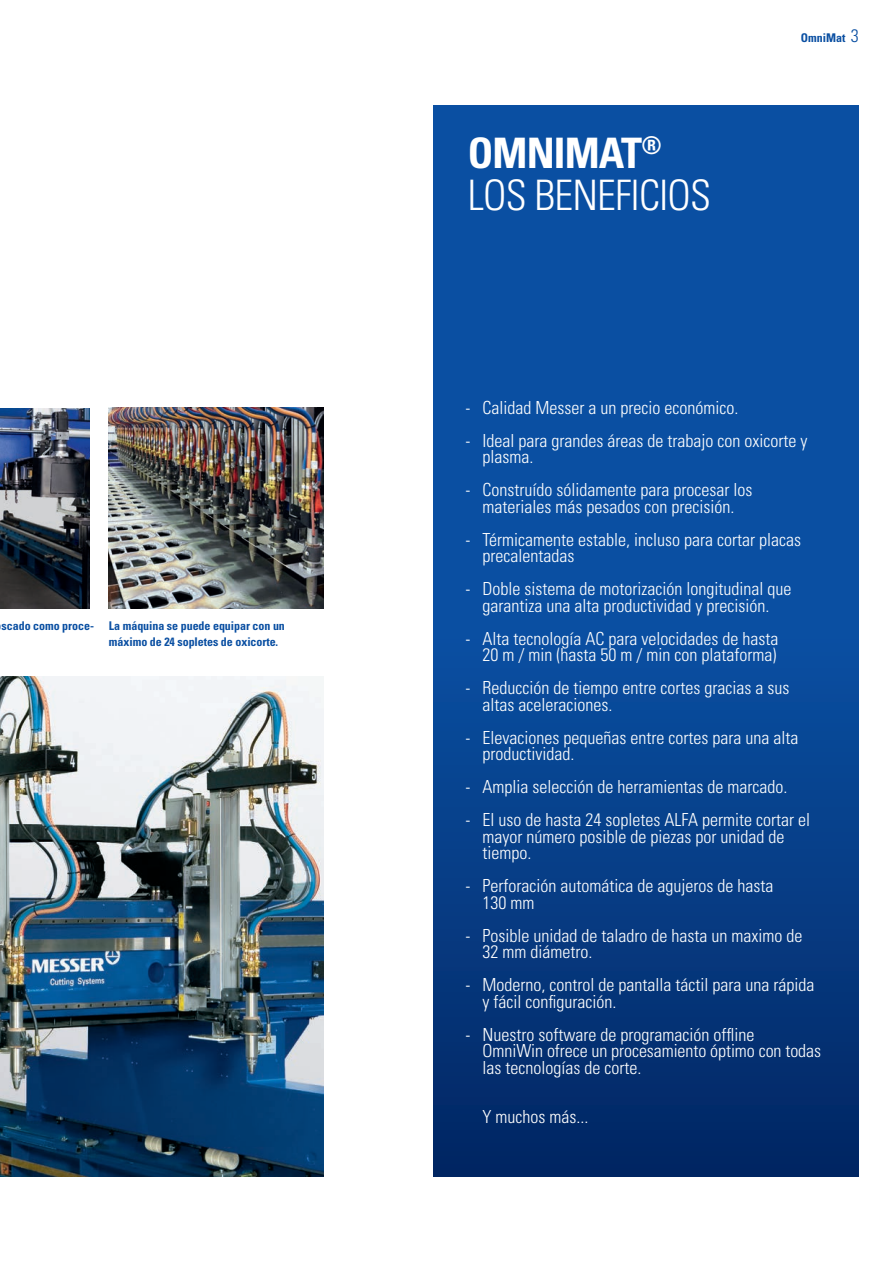
<style>
.page{position:relative;width:893px;height:1263px;background:#fff}
.page>*{position:absolute;margin:0;border:0;box-sizing:border-box;transform-origin:0 0}
.t1{font:300 condensed 42px/42px "Univers LT Std";letter-spacing:-.02em;color:#fff}
.t2{font:300 condensed 18px/16.5px "Univers LT Std";color:#fff}
.t3{font:700 condensed 12px/16.5px "Univers LT Std";letter-spacing:-.005em;color:#0a4fa2}
.s1{font-weight:700}
.s2{font-weight:300;font-size:18px}
</style>
<div class="page">
<img style="left:0;top:676px;width:323px;height:500px">
<img style="left:109px;top:408px;width:214px;height:200px">
<img style="left:0;top:408px;width:90px;height:200px">
<svg style="left:434px;top:105px;width:425px;height:1071px;background:#074492"></svg>
<p class="t3" style="left:109px;top:617px;width:177px;text-indent:-107px">scado como proce- La máquina se puede equipar con un máximo de 24 sopletes de oxicorte.</p>
<h1 class="t1" style="left:468px;top:132px;width:245px"><span class="s1">OMNIMAT</span><sup>®<br></sup>LOS BENEFICIOS</h1>
<p class="t3" style="left:801px;top:29px;width:59px">OmniMat <span class="s2">3</span></p>
<p class="t2" style="left:466px;top:399px;width:274px">- Calidad Messer a un precio económico.</p>
<p class="t2" style="left:483px;top:432px;width:326px;text-indent:-17px">- Ideal para grandes áreas de trabajo con oxicorte y plasma.</p>
<p class="t2" style="left:466px;top:482px;width:288px;text-align:center">- Construído sólidamente para procesar los materiales más pesados con precisión.</p>
<p class="t2" style="left:483px;top:531px;width:320px;text-indent:-17px">- Térmicamente estable, incluso para cortar placas precalentadas</p>
<p class="t2" style="left:466px;top:581px;width:327px;text-align:center">- Doble sistema de motorización longitudinal que garantiza una alta productividad y precisión.</p>
<p class="t2" style="left:466px;top:630px;width:314px;text-align:right">- Alta tecnología AC para velocidades de hasta<br>20 m / min (hasta 50 m / min con plataforma)</p>
<p class="t2" style="left:483px;top:680px;width:308px;text-indent:-17px">- Reducción de tiempo entre cortes gracias a sus altas aceleraciones.</p>
<p class="t2" style="left:483px;top:729px;width:317px;text-indent:-17px">- Elevaciones pequeñas entre cortes para una alta productividad.</p>
<p class="t2" style="left:466px;top:779px;width:323px">- Amplia selección de herramientas de marcado.</p>
<p class="t2" style="left:483px;top:812px;width:329px;text-indent:-17px">- El uso de hasta 24 sopletes ALFA permite cortar el mayor número posible de piezas por unidad de tiempo.</p>
<p class="t2" style="left:483px;top:878px;width:292px;text-indent:-17px">- Perforación automática de agujeros de hasta<br>130 mm</p>
<p class="t2" style="left:483px;top:927px;width:321px;text-indent:-17px">- Posible unidad de taladro de hasta un maximo de<br>32 mm diámetro.</p>
<p class="t2" style="left:483px;top:977px;width:333px;text-indent:-17px">- Moderno, control de pantalla táctil para una rápida y fácil configuración.</p>
<p class="t2" style="left:483px;top:1026px;width:340px;text-indent:-17px">- Nuestro software de programación offline<br>OmniWin ofrece un procesamiento óptimo con todas las tecnologías de corte.</p>
<p class="t2" style="left:483px;top:1109px;width:107px">Y muchos más...</p>
</div>
